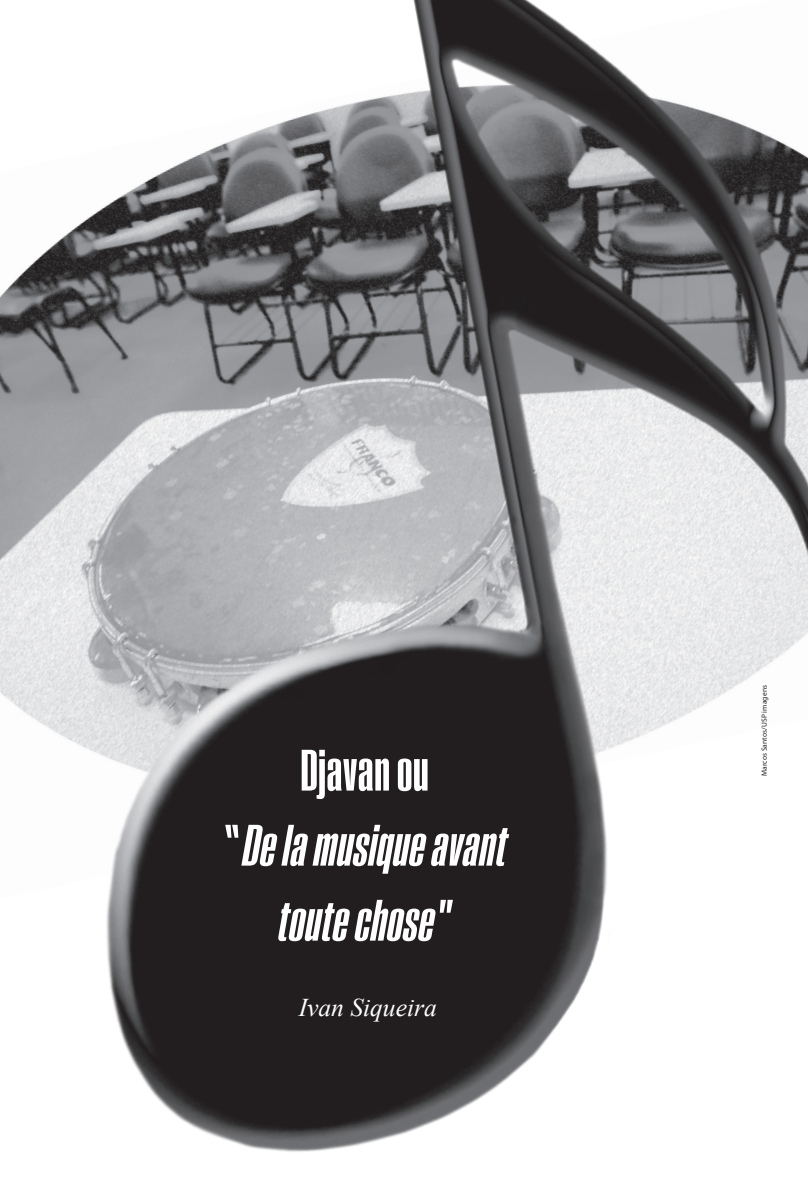
<style>
.page{position:relative;width:808px;height:1191px;background:#fff}
.page>*{position:absolute;margin:0;border:0;box-sizing:border-box;transform-origin:0 0}
.t1{font:italic 300 60px/75px "Smart Sans Std";color:#fff;text-align:center}
.t2{font:italic 25.5px "Times New Roman";color:#fff}
.t3{font:7.5px "Myriad Pro";letter-spacing:.015em;color:#231f20}
.s1{font-style:normal}
</style>
<div class="page">
<img style="left:0;top:0;width:808px;height:1152px">
<p class="t1" style="left:224px;top:734px;width:293px"><span class="s1">Djavan ou<br>“</span> Delamusiqueavant toutechose<span class="s1">”</span></p>
<p class="t2" style="left:299px;top:989px;width:140px">Ivan Siqueira</p>
<p class="t3" style="left:760px;top:776px;width:92px;rotate:-90deg">Marcos Santos/USP imagens</p>
</div>
